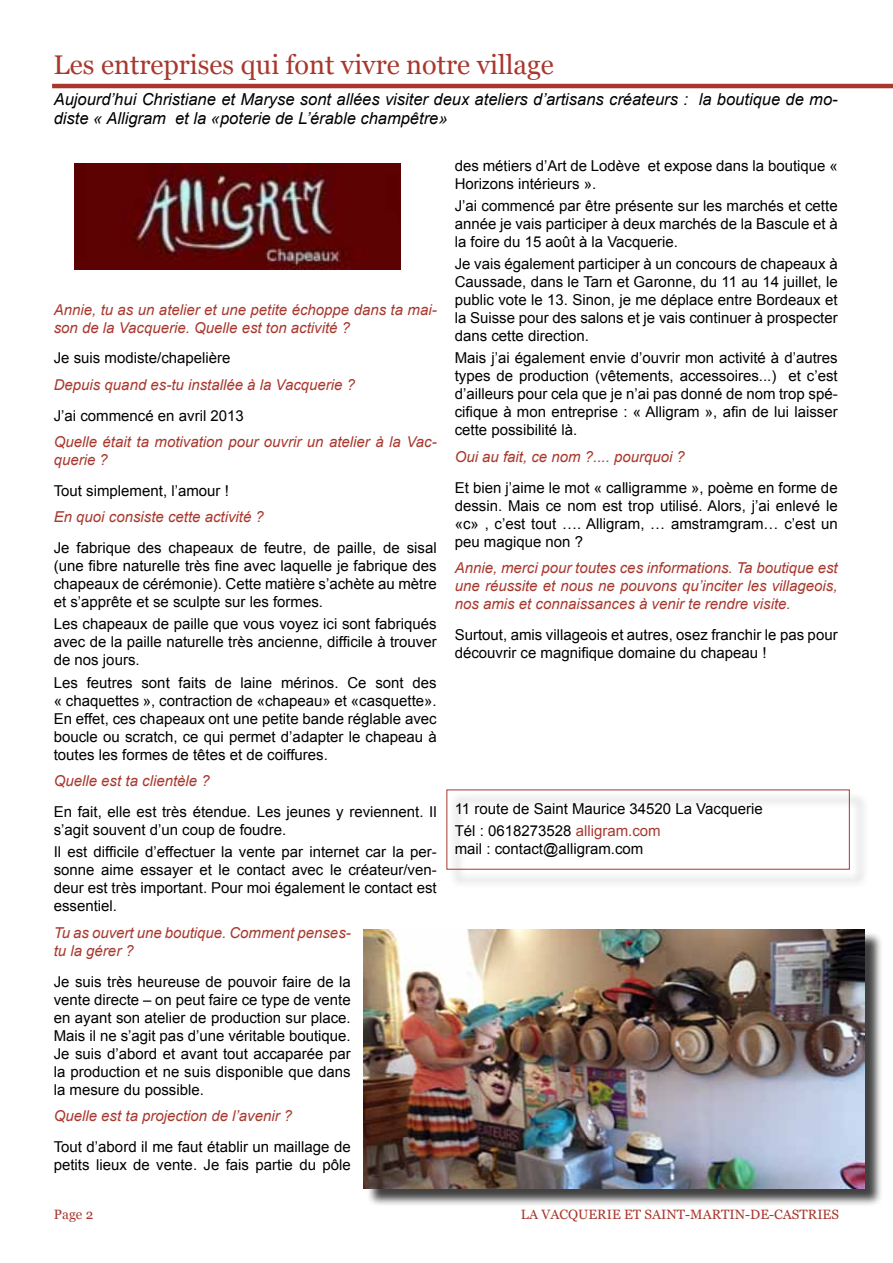
<style>
.page{position:relative;width:893px;height:1263px;background:#fff}
.page>*{position:absolute;margin:0;border:0;box-sizing:border-box;transform-origin:0 0}
.t1{font:27px "Georgia";color:#a8382e}
.t2{font:italic 16.5px/19.8px "Arial";color:#000}
.t3{font:15px/18px "Arial";color:#000;text-align:justify}
.t4{font:italic 15px/18px "Arial";color:#a8382e}
.t5{font:13.5px "Georgia";color:#a8382e}
.s1{color:#a8382e}
</style>
<div class="page">
<hr style="left:52px;top:84px;width:841px;height:4px;background:#a8382e">
<img style="left:74px;top:164px;width:326px;height:106px">
<div style="left:366px;top:931px;width:517px;height:276px;background:#000;opacity:.75"></div>
<img style="left:364px;top:929px;width:500px;height:259px">
<div style="left:449px;top:792px;width:419px;height:96px;background:#000;opacity:.75"></div>
<h1 class="t1" style="left:54px;top:49px;width:502px">Les entreprises qui font vivre notre village</h1>
<p class="t2" style="left:54px;top:89px;width:785px">Aujourd’hui Christiane et Maryse sont allées visiter deux ateliers d’artisans créateurs : la boutique de mo&shy;diste « Alligram et la «poterie de L’érable champêtre»</p>
<p class="t4" style="left:54px;top:301px;width:384px">Annie, tu as un atelier et une petite échoppe dans ta mai&shy;son de la Vacquerie. Quelle est ton activité ?</p>
<p class="t3" style="left:54px;top:349px;width:178px">Je suis modiste/chapelière</p>
<p class="t4" style="left:54px;top:376px;width:303px">Depuis quand es-tu installée à la Vacquerie ?</p>
<p class="t3" style="left:54px;top:407px;width:192px">J’ai commencé en avril 2013</p>
<p class="t4" style="left:54px;top:433px;width:384px">Quelle était ta motivation pour ouvrir un atelier à la Vac&shy;querie ?</p>
<p class="t3" style="left:54px;top:482px;width:177px">Tout simplement, l’amour !</p>
<p class="t4" style="left:54px;top:508px;width:212px">En quoi consiste cette activité ?</p>
<p class="t3" style="left:54px;top:539px;width:384px">Je fabrique des chapeaux de feutre, de paille, de sisal (une fibre naturelle très fine avec laquelle je fabrique des chapeaux de cérémonie). Cette matière s’achète au mètre et s’apprête et se sculpte sur les formes.</p>
<p class="t3" style="left:54px;top:615px;width:384px">Les chapeaux de paille que vous voyez ici sont fabriqués avec de la paille naturelle très ancienne, difficile à trouver de nos jours.</p>
<p class="t3" style="left:54px;top:674px;width:384px">Les feutres sont faits de laine mérinos. Ce sont des « chaquettes », contraction de «chapeau» et «casquette».<br>En effet, ces chapeaux ont une petite bande réglable avec boucle ou scratch, ce qui permet d’adapter le chapeau à toutes les formes de têtes et de coiffures.</p>
<p class="t4" style="left:54px;top:772px;width:157px">Quelle est ta clientèle ?</p>
<p class="t3" style="left:54px;top:803px;width:384px">En fait, elle est très étendue. Les jeunes y reviennent. Il s’agit souvent d’un coup de foudre.</p>
<p class="t3" style="left:54px;top:843px;width:384px">Il est difficile d’effectuer la vente par internet car la per&shy;sonne aime essayer et le contact avec le créateur/ven&shy;deur est très important. Pour moi également le contact est essentiel.</p>
<p class="t4" style="left:54px;top:924px;width:299px">Tu as ouvert une boutique. Comment penses&shy;tu la gérer ?</p>
<p class="t3" style="left:54px;top:972px;width:298px">Je suis très heureuse de pouvoir faire de la vente directe – on peut faire ce type de vente en ayant son atelier de production sur place.<br>Mais il ne s’agit pas d’une véritable boutique.<br>Je suis d’abord et avant tout accaparée par la production et ne suis disponible que dans la mesure du possible.</p>
<p class="t4" style="left:54px;top:1107px;width:240px">Quelle est ta projection de l’avenir ?</p>
<p class="t3" style="left:54px;top:1138px;width:298px">Tout d’abord il me faut établir un maillage de petits lieux de vente. Je fais partie du pôle</p>
<p class="t3" style="left:455px;top:156px;width:384px">des métiers d’Art de Lodève et expose dans la boutique «<br>Horizons intérieurs ».</p>
<p class="t3" style="left:455px;top:197px;width:384px">J’ai commencé par être présente sur les marchés et cette année je vais participer à deux marchés de la Bascule et à la foire du 15 août à la Vacquerie.</p>
<p class="t3" style="left:455px;top:255px;width:384px">Je vais également participer à un concours de chapeaux à Caussade, dans le Tarn et Garonne, du 11 au 14 juillet, le public vote le 13. Sinon, je me déplace entre Bordeaux et la Suisse pour des salons et je vais continuer à prospecter dans cette direction.</p>
<p class="t3" style="left:455px;top:349px;width:384px">Mais j’ai également envie d’ouvrir mon activité à d’autres types de production (vêtements, accessoires...) et c’est d’ailleurs pour cela que je n’ai pas donné de nom trop spé&shy;cifique à mon entreprise : « Alligram », afin de lui laisser cette possibilité là.</p>
<p class="t4" style="left:455px;top:448px;width:232px">Oui au fait, ce nom ?.... pourquoi ?</p>
<p class="t3" style="left:455px;top:478px;width:384px">Et bien j’aime le mot « calligramme », poème en forme de dessin. Mais ce nom est trop utilisé. Alors, j’ai enlevé le «c» , c’est tout …. Alligram, … amstramgram… c’est un peu magique non ?</p>
<p class="t4" style="left:455px;top:559px;width:384px;text-align:justify">Annie, merci pour toutes ces informations. Ta boutique est une réussite et nous ne pouvons qu’inciter les villageois, nos amis et connaissances à venir te rendre visite.</p>
<p class="t3" style="left:455px;top:626px;width:384px">Surtout, amis villageois et autres, osez franchir le pas pour découvrir ce magnifique domaine du chapeau !</p>
<p class="t3" style="left:455px;top:797px;width:309px;line-height:22.2px">11 route de Saint Maurice 34520 La Vacquerie<br>Tél : 0618273528 <span class="s1">alligram.com</span></p>
<p class="t3" style="left:455px;top:840px;width:190px">mail : contact@alligram.com</p>
<p class="t5" style="left:54px;top:1206px;width:41px">Page 2</p>
<p class="t5" style="left:521px;top:1206px;width:319px">LA VACQUERIE ET SAINT-MARTIN-DE-CASTRIES</p>
</div>
